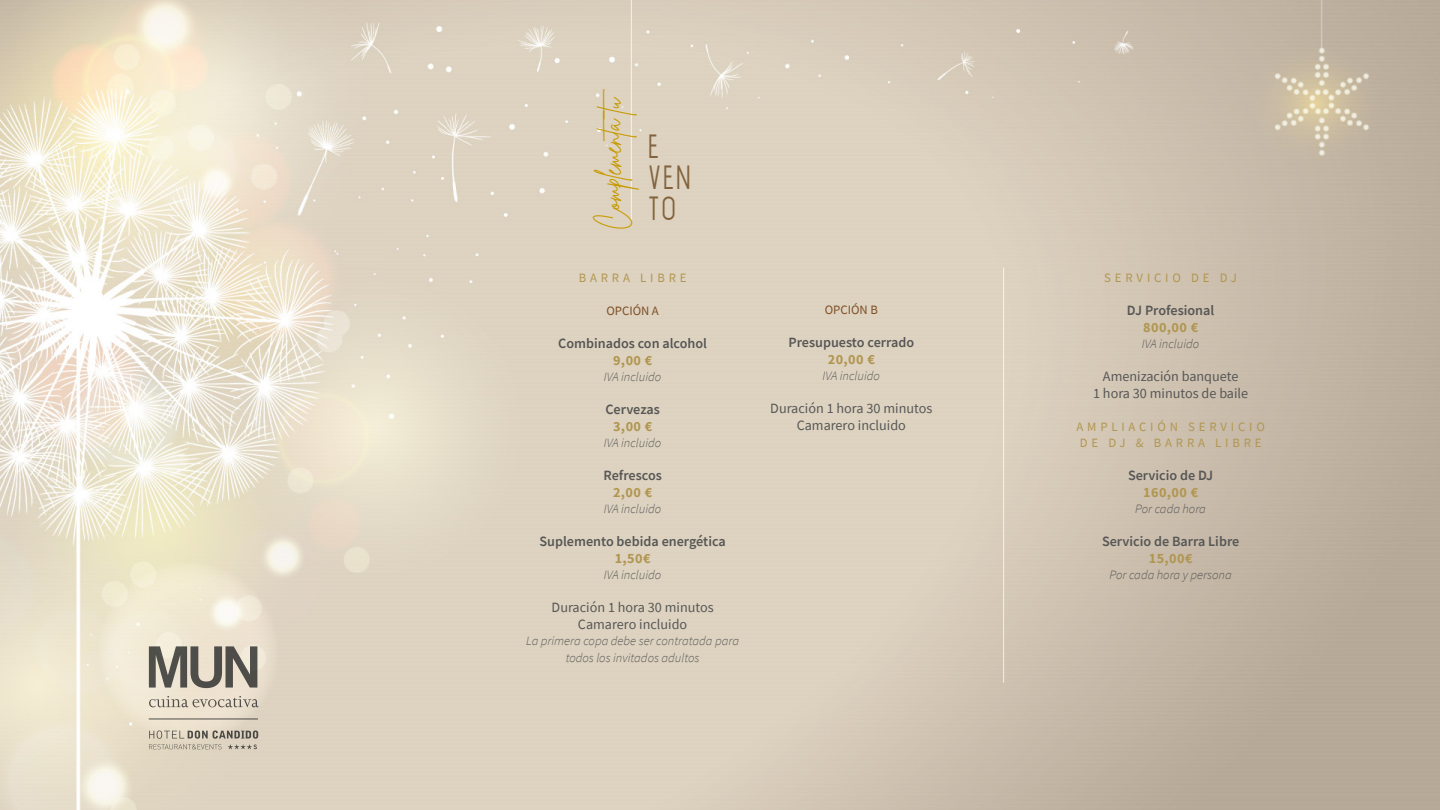
<style>
.page{position:relative;width:1440px;height:810px;background:#fff}
.page>*{position:absolute;margin:0;border:0;box-sizing:border-box;transform-origin:0 0}
.t1{font:32.03px/30.8px "The Light Font";color:#82633d}
.t2{font:27.22px "Brittany Signature";color:#c79a00}
.t3{font:600 14.17px "Source Sans Pro";color:#575756}
.t4{font:14.17px/16.5px "Source Sans Pro";color:#575756;text-align:center}
.t5{font:700 14.17px "Source Sans Pro";letter-spacing:.03em;color:#b19650}
.t6{font:italic 300 12.75px/16.5px "Source Sans Pro";color:#575756;text-align:center}
.t7{font:12.75px/16.5px "Source Sans Pro";letter-spacing:.3em;color:#b19650}
.t8{font:12.75px "Source Sans Pro";color:#7d4e24}
</style>
<div class="page">
<img style="left:0;top:0;width:1440px;height:810px">
<hr style="left:631px;top:0;width:1px;height:220px;background:#fff">
<svg style="left:149px;top:646px;width:108px;height:42px"></svg>
<svg style="left:149px;top:696px;width:110px;height:11px"></svg>
<hr style="left:149px;top:719px;width:109px;height:1px;background:#54575a">
<svg style="left:149px;top:730px;width:109px;height:19px"></svg>
<hr style="left:1003px;top:267px;width:1px;height:416px;background:#fff">
<h2 class="t2" style="left:595px;top:230px;width:150px;rotate:-90deg">Complementa tu</h2>
<h1 class="t1" style="left:647px;top:132px;width:46px">E<br>VEN<br>TO</h1>
<p class="t7" style="left:579px;top:269px;width:109px">BARRA LIBRE</p>
<p class="t8" style="left:606px;top:303px;width:54px">OPCIÓN A</p>
<p class="t3" style="left:558px;top:334px;width:150px">Combinados con alcohol</p>
<p class="t5" style="left:613px;top:350px;width:41px">9,00 €</p>
<p class="t6" style="left:604px;top:369px;width:59px">IVA incluido</p>
<p class="t3" style="left:605px;top:400px;width:56px">Cervezas</p>
<p class="t5" style="left:613px;top:416px;width:41px">3,00 €</p>
<p class="t6" style="left:604px;top:435px;width:59px">IVA incluido</p>
<p class="t3" style="left:603px;top:466px;width:60px">Refrescos</p>
<p class="t5" style="left:613px;top:482px;width:41px">2,00 €</p>
<p class="t6" style="left:604px;top:501px;width:59px">IVA incluido</p>
<p class="t3" style="left:539px;top:532px;width:188px">Suplemento bebida energética</p>
<p class="t5" style="left:615px;top:548px;width:37px">1,50€</p>
<p class="t6" style="left:604px;top:567px;width:59px">IVA incluido</p>
<p class="t4" style="left:552px;top:599px;width:164px">Duración 1 hora 30 minutos<br>Camarero incluido</p>
<p class="t6" style="left:526px;top:633px;width:214px">La primera copa debe ser contratada para todos los invitados adultos</p>
<p class="t8" style="left:825px;top:302px;width:55px">OPCIÓN B</p>
<p class="t3" style="left:789px;top:333px;width:127px">Presupuesto cerrado</p>
<p class="t5" style="left:828px;top:349px;width:49px">20,00 €</p>
<p class="t6" style="left:823px;top:368px;width:59px">IVA incluido</p>
<p class="t4" style="left:770px;top:400px;width:164px">Duración 1 hora 30 minutos<br>Camarero incluido</p>
<p class="t7" style="left:1104px;top:269px;width:134px">SERVICIO DE DJ</p>
<p class="t3" style="left:1127px;top:301px;width:89px">DJ Profesional</p>
<p class="t5" style="left:1143px;top:317px;width:56px">800,00 €</p>
<p class="t6" style="left:1142px;top:336px;width:59px">IVA incluido</p>
<p class="t4" style="left:1093px;top:368px;width:157px">Amenización banquete<br>1 hora 30 minutos de baile</p>
<p class="t7" style="left:1076px;top:418px;width:190px">AMPLIACIÓN SERVICIO<br>DE DJ &amp; BARRA LIBRE</p>
<p class="t3" style="left:1128px;top:466px;width:87px">Servicio de DJ</p>
<p class="t5" style="left:1143px;top:482px;width:56px">160,00 €</p>
<p class="t6" style="left:1135px;top:501px;width:72px">Por cada hora</p>
<p class="t3" style="left:1102px;top:532px;width:139px">Servicio de Barra Libre</p>
<p class="t5" style="left:1149px;top:548px;width:45px">15,00€</p>
<p class="t6" style="left:1110px;top:567px;width:124px">Por cada hora y persona</p>
</div>
